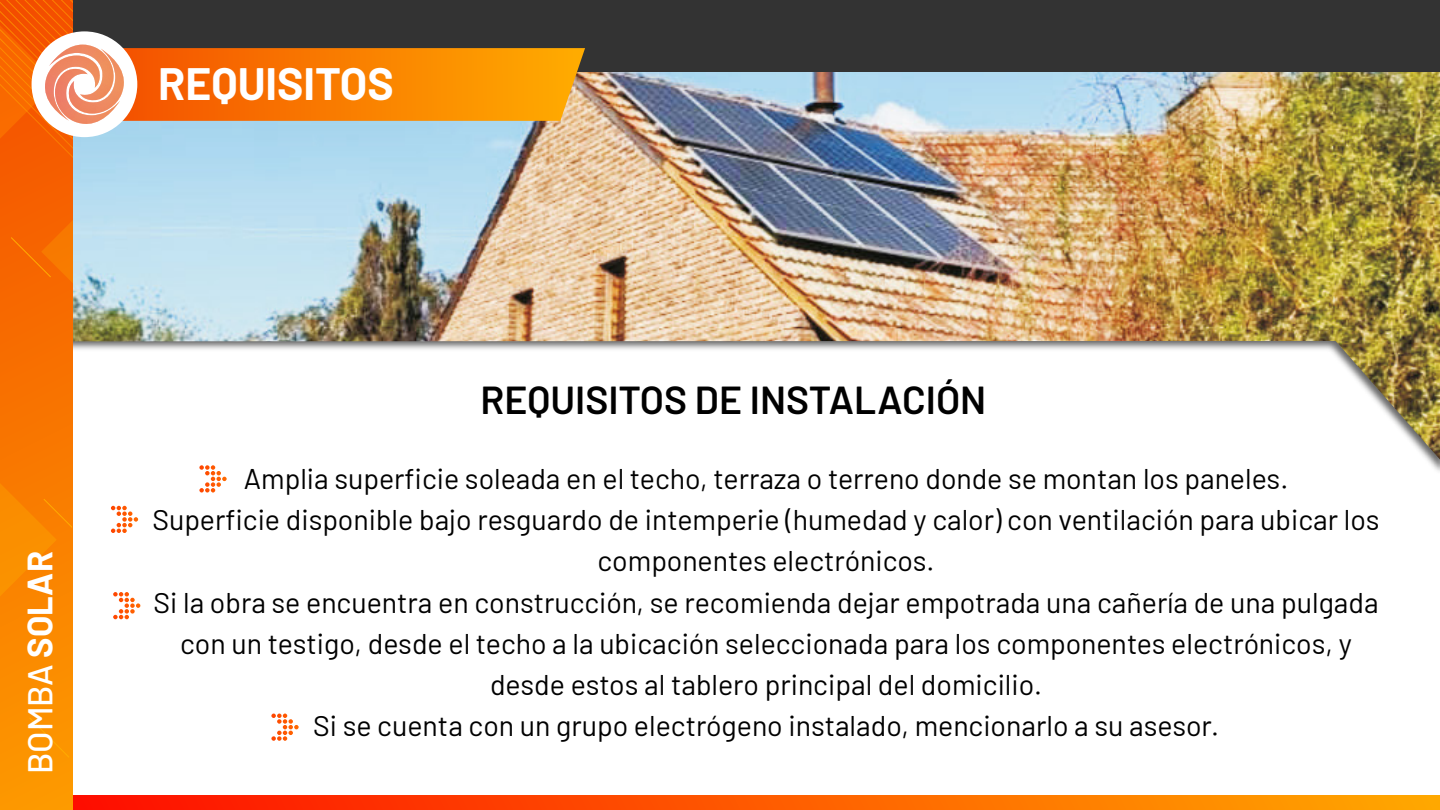
<style>
.page{position:relative;width:1440px;height:810px;background:#fff}
.page>*{position:absolute;margin:0;border:0;box-sizing:border-box;transform-origin:0 0}
.t1{font:700 44.33px "Barlow";color:#fff}
.t2{font:600 39px "Barlow";color:#000}
.t3{font:500 34.42px "Barlow";color:#fff}
.t4{font:28.5px/41.2px "Barlow";color:#000;text-align:center}
.s1{font-weight:700}
</style>
<div class="page">
<img style="left:585px;top:72px;width:855px;height:388px">
<div style="left:0;top:0;width:1440px;height:72px;background:#333"></div>
<svg style="left:72px;top:796px;width:1368px;height:14px;background:#fe5a00"></svg>
<div style="left:0;top:0;width:72px;height:810px;background:#fc8f00"></div>
<svg style="left:29px;top:718px;width:40px;height:40px"></svg>
<svg style="left:0;top:0;width:585px;height:619px"></svg>
<svg style="left:271px;top:714px;width:28px;height:27px"></svg>
<h1 class="t1" style="left:158px;top:52px;width:237px">REQUISITOS</h1>
<p class="t3" style="left:15px;top:774px;width:224px;rotate:-90deg">BOMBA <span class="s1">SOLAR</span></p>
<h2 class="t2" style="left:480px;top:371px;width:507px">REQUISITOS DE INSTALACIÓN</h2>
<p class="t4" style="left:152px;top:456px;width:1229px">Amplia superficie soleada en el techo, terraza o terreno donde se montan los paneles.<br>Superficie disponible bajo resguardo de intemperie (humedad y calor) con ventilación para ubicar los componentes electrónicos.<br>Si la obra se encuentra en construcción, se recomienda dejar empotrada una cañería de una pulgada con un testigo, desde el techo a la ubicación seleccionada para los componentes electrónicos, y desde estos al tablero principal del domicilio.<br>Si se cuenta con un grupo electrógeno instalado, mencionarlo a su asesor.</p>
</div>
